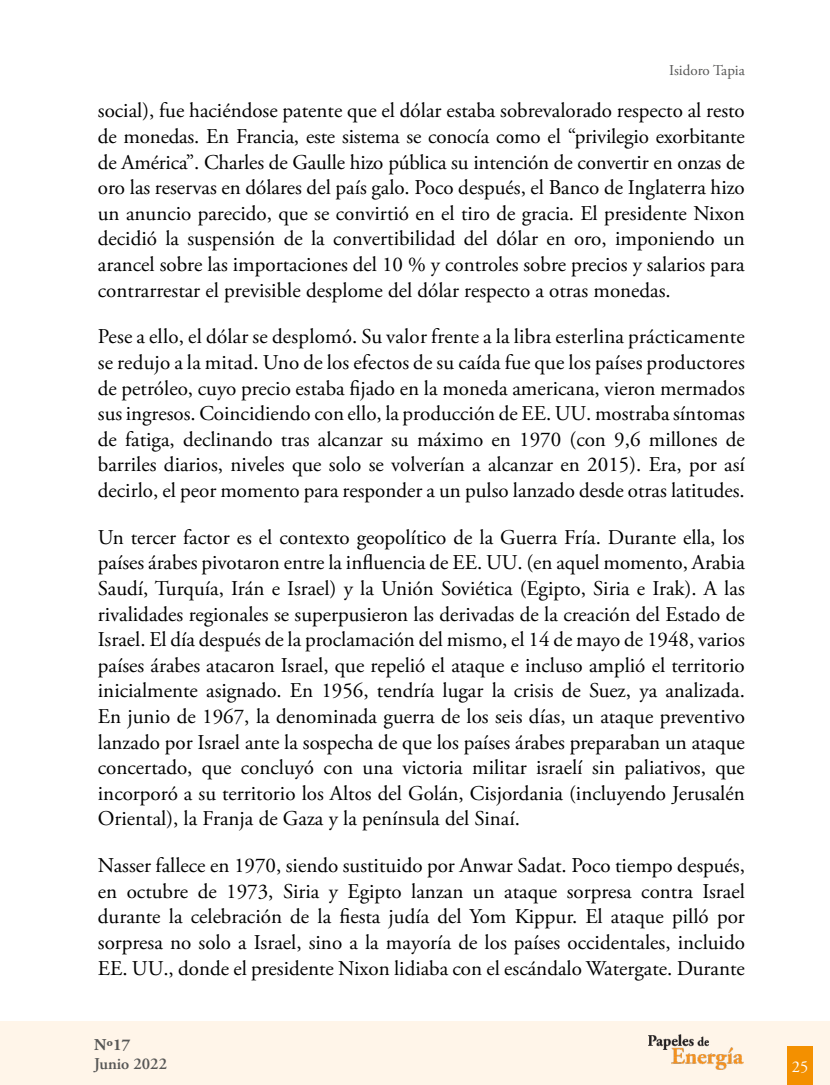
<style>
.page{position:relative;width:830px;height:1085px;background:#fff}
.page>*{position:absolute;margin:0;border:0;box-sizing:border-box;transform-origin:0 0}
.t1{font:21px/25.7px "Adobe Garamond Pro";color:#000;text-align:justify}
.t2{font:600 16.5px "Adobe Garamond Pro";color:#575756}
.t3{font:700 16.5px "Adobe Garamond Pro";color:#575756}
.t4{font:16.5px "Adobe Garamond Pro";color:#fff}
.t5{font:15px "Adobe Garamond Pro";color:#575756}
</style>
<div class="page">
<div style="left:0;top:1020px;width:829px;height:64px;background:#fff5e9"></div>
<img style="left:648px;top:1034px;width:95px;height:35px">
<div style="left:787px;top:1046px;width:25px;height:38px;background:#f39000"></div>
<p class="t5" style="left:669px;top:62px;width:77px">Isidoro Tapia</p>
<p class="t1" style="left:98px;top:99px;width:648px">social), fue haciéndose patente que el dólar estaba sobrevalorado respecto al resto de monedas. En Francia, este sistema se conocía como el “privilegio exorbitante de América”. Charles de Gaulle hizo pública su intención de convertir en onzas de oro las reservas en dólares del país galo. Poco después, el Banco de Inglaterra hizo un anuncio parecido, que se convirtió en el tiro de gracia. El presidente Nixon decidió la suspensión de la convertibilidad del dólar en oro, imponiendo un arancel sobre las importaciones del 10 % y controles sobre precios y salarios para contrarrestar el previsible desplome del dólar respecto a otras monedas.</p>
<p class="t1" style="left:98px;top:324px;width:648px">Pese a ello, el dólar se desplomó. Su valor frente a la libra esterlina prácticamente se redujo a la mitad. Uno de los efectos de su caída fue que los países productores de petróleo, cuyo precio estaba fijado en la moneda americana, vieron mermados sus ingresos. Coincidiendo con ello, la producción de EE. UU. mostraba síntomas de fatiga, declinando tras alcanzar su máximo en 1970 (con 9,6 millones de barriles diarios, niveles que solo se volverían a alcanzar en 2015). Era, por así decirlo, el peor momento para responder a un pulso lanzado desde otras latitudes.</p>
<p class="t1" style="left:98px;top:525px;width:648px">Un tercer factor es el contexto geopolítico de la Guerra Fría. Durante ella, los países árabes pivotaron entre la influencia de EE. UU. (en aquel momento, Arabia Saudí, Turquía, Irán e Israel) y la Unión Soviética (Egipto, Siria e Irak). A las rivalidades regionales se superpusieron las derivadas de la creación del Estado de Israel. El día después de la proclamación del mismo, el 14 de mayo de 1948, varios países árabes atacaron Israel, que repelió el ataque e incluso amplió el territorio inicialmente asignado. En 1956, tendría lugar la crisis de Suez, ya analizada.<br>En junio de 1967, la denominada guerra de los seis días, un ataque preventivo lanzado por Israel ante la sospecha de que los países árabes preparaban un ataque concertado, que concluyó con una victoria militar israelí sin paliativos, que incorporó a su territorio los Altos del Golán, Cisjordania (incluyendo Jerusalén Oriental), la Franja de Gaza y la península del Sinaí.</p>
<p class="t1" style="left:98px;top:853px;width:648px">Nasser fallece en 1970, siendo sustituido por Anwar Sadat. Poco tiempo después, en octubre de 1973, Siria y Egipto lanzan un ataque sorpresa contra Israel durante la celebración de la fiesta judía del Yom Kippur. El ataque pilló por sorpresa no solo a Israel, sino a la mayoría de los países occidentales, incluido EE. UU., donde el presidente Nixon lidiaba con el escándalo Watergate. Durante</p>
<p class="t3" style="left:94px;top:1034px;width:38px">Nº17</p>
<p class="t2" style="left:94px;top:1054px;width:74px">Junio 2022</p>
<p class="t4" style="left:791px;top:1056px;width:18px">25</p>
</div>
